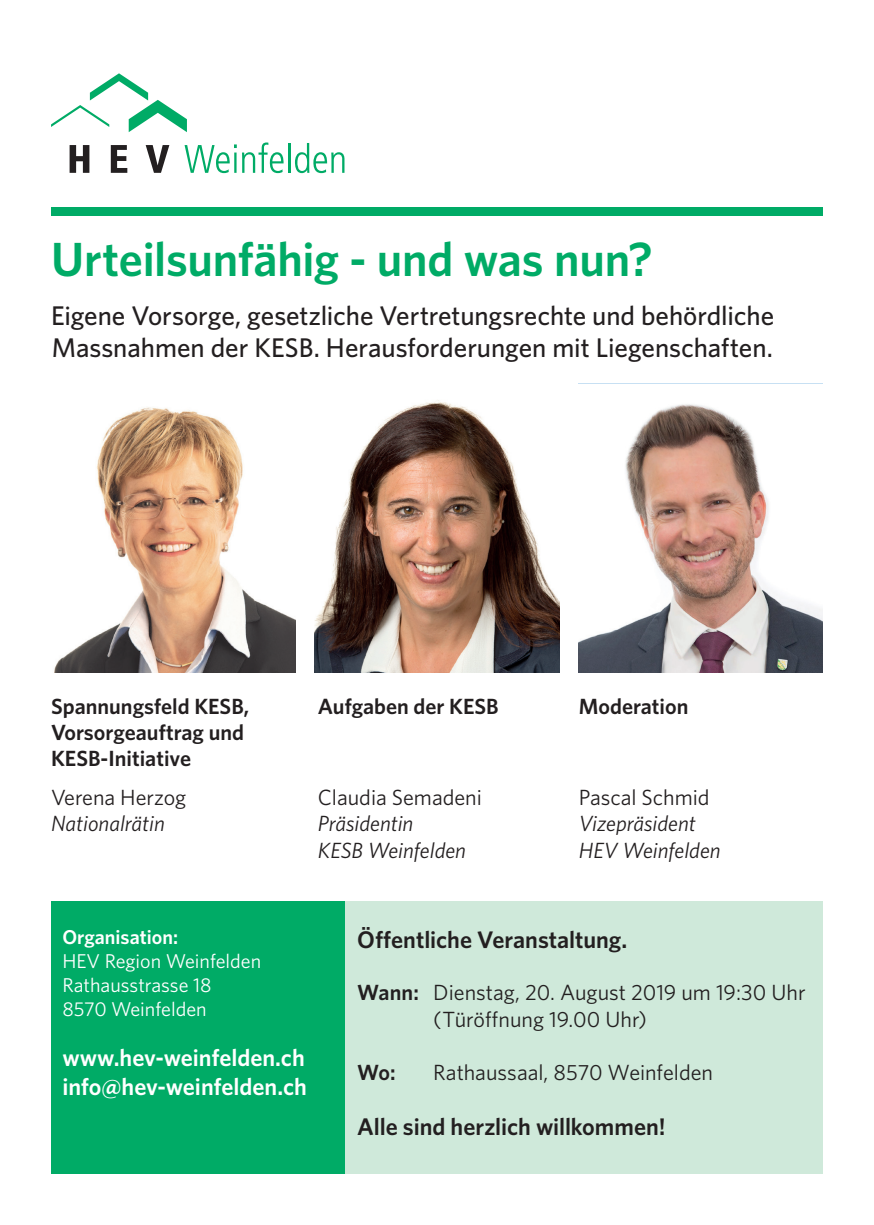
<style>
.page{position:relative;width:874px;height:1225px;background:#fff}
.page>*{position:absolute;margin:0;border:0;box-sizing:border-box;transform-origin:0 0}
.t1{font:600 48px "Whitney";letter-spacing:-.005em;color:#00ab66}
.t2{font:500 27px/32.4px "Whitney";letter-spacing:-.005em;color:#231f20}
.t3{font:600 24px "Whitney";letter-spacing:-.005em;color:#231f20}
.t4{font:600 24px/28.8px "Whitney";color:#fff}
.t5{font:22px/26.4px "Whitney";color:#231f20}
.t6{font:600 22px/26.4px "Whitney";color:#231f20}
.t7{font:italic 22px/26.4px "Whitney";color:#231f20}
.t8{font:20px/24px "Whitney";color:#fff}
.t9{font:600 20px "Whitney";color:#fff}
.s1{font-weight:600}
</style>
<div class="page">
<div style="left:344px;top:902px;width:478px;height:272px;background:#cfe9da"></div>
<div style="left:51px;top:902px;width:293px;height:272px;background:#00ab66"></div>
<img style="left:54px;top:407px;width:241px;height:265px">
<svg style="left:70px;top:145px;width:19px;height:28px"></svg>
<svg style="left:146px;top:145px;width:23px;height:28px"></svg>
<svg style="left:184px;top:142px;width:99px;height:31px"></svg>
<hr style="left:288px;top:143px;width:2px;height:30px;background:#00ab66">
<svg style="left:295px;top:143px;width:49px;height:30px"></svg>
<svg style="left:111px;top:145px;width:16px;height:28px"></svg>
<svg style="left:51px;top:73px;width:136px;height:59px"></svg>
<img style="left:578px;top:404px;width:244px;height:268px">
<img style="left:315px;top:400px;width:243px;height:272px">
<div style="left:51px;top:207px;width:771px;height:9px;background:#00ab66"></div>
<h1 class="t1" style="left:51px;top:227px;width:602px">Urteilsunfähig - und was nun?</h1>
<p class="t2" style="left:51px;top:299px;width:724px">Eigene Vorsorge, gesetzliche Vertretungsrechte und behördliche<br>Massnahmen der KESB. Herausforderungen mit Liegenschaften.</p>
<p class="t6" style="left:51px;top:692px;width:199px">Spannungsfeld KESB,<br>Vorsorgeauftrag und<br>KESB-Initiative</p>
<p class="t5" style="left:51px;top:783px;width:137px">Verena Herzog</p>
<p class="t7" style="left:51px;top:810px;width:115px">Nationalrätin</p>
<p class="t6" style="left:317px;top:692px;width:182px">Aufgaben der KESB</p>
<p class="t5" style="left:317px;top:783px;width:165px">Claudia Semadeni</p>
<p class="t7" style="left:317px;top:810px;width:150px">Präsidentin<br>KESB Weinfelden</p>
<p class="t6" style="left:578px;top:692px;width:111px">Moderation</p>
<p class="t5" style="left:578px;top:783px;width:132px">Pascal Schmid</p>
<p class="t7" style="left:578px;top:810px;width:143px">Vizepräsident<br>HEV Weinfelden</p>
<p class="t9" style="left:62px;top:924px;width:117px">Organisation:</p>
<p class="t8" style="left:62px;top:949px;width:200px">HEV Region Weinfelden<br>Rathausstrasse 18<br>8570 Weinfelden</p>
<p class="t4" style="left:62px;top:1043px;width:246px">www.hev-weinfelden.ch info@hev-weinfelden.ch</p>
<p class="t3" style="left:357px;top:923px;width:271px">Öffentliche Veranstaltung.</p>
<p class="t5" style="left:433px;top:979px;width:373px;text-indent:-76px"><span class="s1">Wann:</span> Dienstag, 20. August 2019 um 19:30 Uhr (Türöffnung 19.00 Uhr)</p>
<p class="t6" style="left:357px;top:1058px;width:40px">Wo:</p>
<p class="t5" style="left:433px;top:1058px;width:281px">Rathaussaal, 8570 Weinfelden</p>
<p class="t3" style="left:357px;top:1110px;width:310px">Alle sind herzlich willkommen!</p>
</div>
